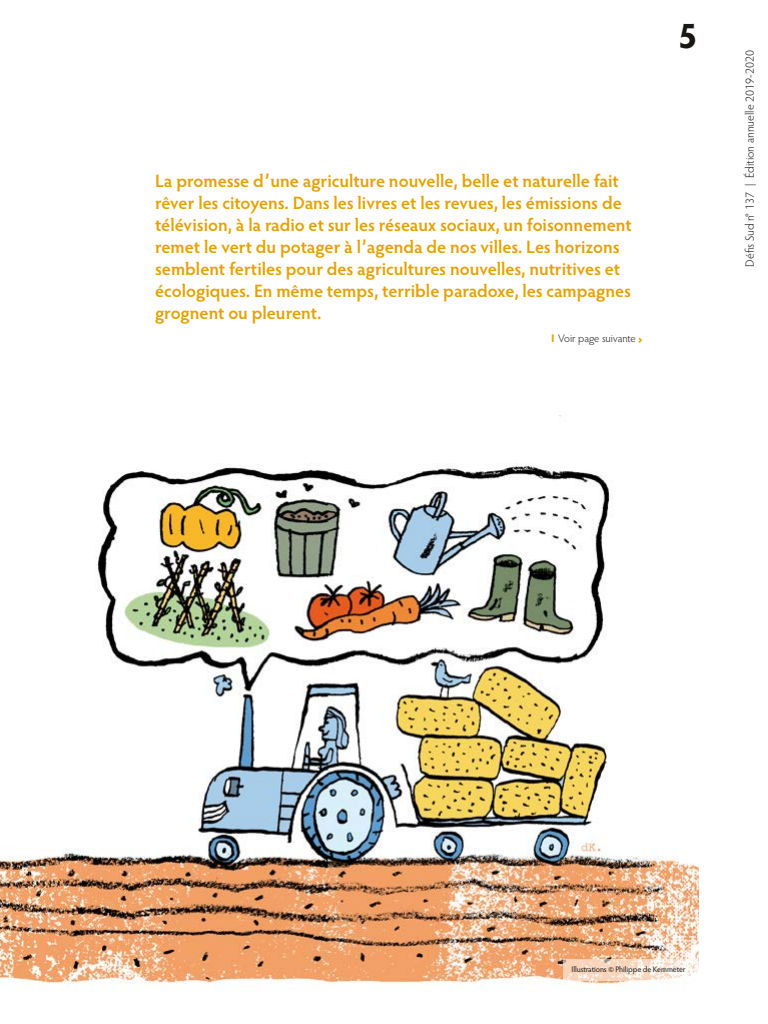
<style>
.page{position:relative;width:768px;height:1024px;background:#fff}
.page>*{position:absolute;margin:0;border:0;box-sizing:border-box;transform-origin:0 0}
.t1{font:700 36px "Hypatia Sans Pro";color:#181716}
.t2{font:600 18px/22px "Hypatia Sans Pro";color:#e5a100}
.t3{font:300 12px "Hypatia Sans Pro";color:#181716}
.t4{font:300 11px "Hypatia Sans Pro";color:#181716}
.t5{font:8px "Hypatia Sans Pro";letter-spacing:-.01em;color:#181716}
.s1{font-family:"Baron Neue";font-weight:900;color:#e5a100}
</style>
<div class="page">
<img style="left:0;top:416px;width:698px;height:576px">
<svg style="left:563px;top:959px;width:135px;height:21px"></svg>
<div style="left:0;top:353px;width:31px;height:345px;background:#fff"></div>
<h1 class="t1" style="left:678px;top:11px;width:21px">5</h1>
<p class="t2" style="left:155px;top:169px;width:478px">La promesse d’une agriculture nouvelle, belle et naturelle fait rêver les citoyens. Dans les livres et les revues, les émissions de télévision, à la radio et sur les réseaux sociaux, un foisonnement remet le vert du potager à l’agenda de nos villes. Les horizons semblent fertiles pour des agricultures nouvelles, nutritives et écologiques. En même temps, terrible paradoxe, les campagnes grognent ou pleurent.</p>
<p class="t4" style="left:551px;top:331px;width:92px"><span class="s1">|</span> Voir page suivante <span class="s1">&gt;</span></p>
<p class="t3" style="left:742px;top:267px;width:218px;rotate:-90deg">Défis Sud n° 137 | Édition annuelle 2019-2020</p>
<p class="t5" style="left:572px;top:964px;width:116px">Illustrations © Philippe de Kemmeter</p>
</div>
